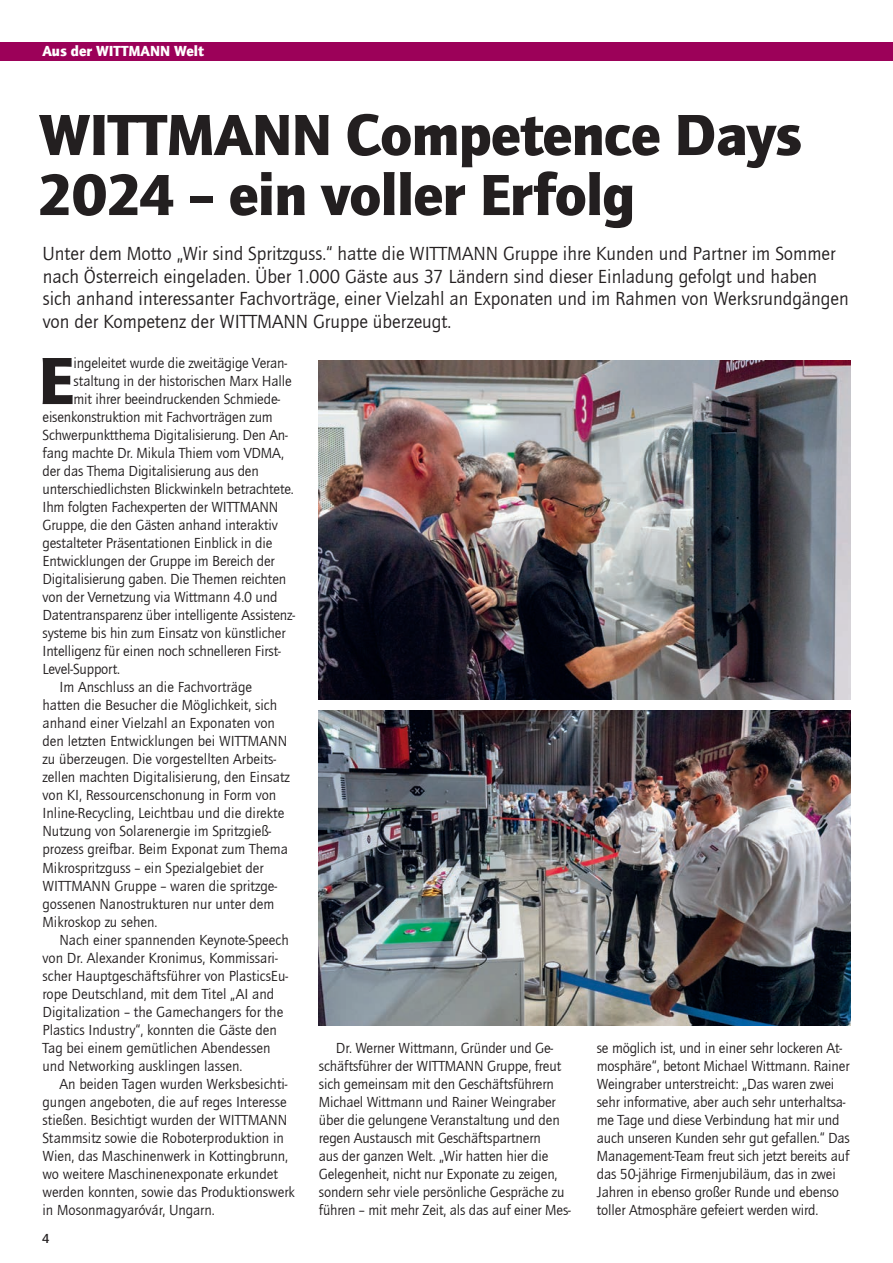
<style>
.page{position:relative;width:893px;height:1263px;background:#fff}
.page>*{position:absolute;margin:0;border:0;box-sizing:border-box;transform-origin:0 0}
.t1{font:900 69px "Quay Sans ITC Com";color:#231f20}
.t2{font:900 60px/60px "Quay Sans ITC Com";letter-spacing:-.01em;color:#231f20}
.t3{font:19.5px/22.5px "Quay Sans ITC Com";color:#231f20}
.t4{font:15px/18px "Quay Sans ITC Com";letter-spacing:-.01em;color:#231f20}
.t5{font:900 15px "Quay Sans ITC Com";color:#fff}
.t6{font:500 13.5px "Quay Sans ITC Com";color:#231f20}
</style>
<div class="page">
<div style="left:0;top:43px;width:893px;height:18px;background:#9c0159"></div>
<img style="left:318px;top:710px;width:533px;height:315px">
<img style="left:319px;top:361px;width:532px;height:339px">
<p class="t5" style="left:42px;top:41px;width:163px">Aus der WITTMANN Welt</p>
<h2 class="t2" style="left:38px;top:103px;width:766px">WITTMANN Competence Days<br>2024 – ein voller Erfolg</h2>
<p class="t3" style="left:43px;top:243px;width:808px">Unter dem Motto „Wir sind Spritzguss.“ hatte die WITTMANN Gruppe ihre Kunden und Partner im Sommer nach Österreich eingeladen. Über 1.000 Gäste aus 37 Ländern sind dieser Einladung gefolgt und haben sich anhand interessanter Fachvorträge, einer Vielzahl an Exponaten und im Rahmen von Werksrundgängen von der Kompetenz der WITTMANN Gruppe überzeugt.</p>
<h1 class="t1" style="left:38px;top:336px;width:37px">E</h1>
<p class="t4" style="left:74px;top:354px;width:215px">ingeleitet wurde die zweitägige Veran-</p>
<p class="t4" style="left:74px;top:372px;width:220px">staltung in der historischen Marx Halle</p>
<p class="t4" style="left:74px;top:390px;width:208px">mit ihrer beeindruckenden Schmiede-</p>
<p class="t4" style="left:43px;top:408px;width:232px">eisenkonstruktion mit Fachvorträgen zum</p>
<p class="t4" style="left:43px;top:426px;width:247px">Schwerpunktthema Digitalisierung. Den An-</p>
<p class="t4" style="left:43px;top:444px;width:243px">fang machte Dr. Mikula Thiem vom VDMA,</p>
<p class="t4" style="left:43px;top:462px;width:218px">der das Thema Digitalisierung aus den</p>
<p class="t4" style="left:43px;top:480px;width:253px">unterschiedlichsten Blickwinkeln betrachtete.</p>
<p class="t4" style="left:43px;top:498px;width:237px">Ihm folgten Fachexperten der WITTMANN</p>
<p class="t4" style="left:43px;top:516px;width:237px">Gruppe, die den Gästen anhand interaktiv</p>
<p class="t4" style="left:43px;top:534px;width:231px">gestalteter Präsentationen Einblick in die</p>
<p class="t4" style="left:43px;top:552px;width:234px">Entwicklungen der Gruppe im Bereich der</p>
<p class="t4" style="left:43px;top:570px;width:245px">Digitalisierung gaben. Die Themen reichten</p>
<p class="t4" style="left:43px;top:588px;width:237px">von der Vernetzung via Wittmann 4.0 und</p>
<p class="t4" style="left:43px;top:606px;width:254px">Datentransparenz über intelligente Assistenz-</p>
<p class="t4" style="left:43px;top:624px;width:245px">systeme bis hin zum Einsatz von künstlicher</p>
<p class="t4" style="left:43px;top:642px;width:240px">Intelligenz für einen noch schnelleren First-</p>
<p class="t4" style="left:43px;top:660px;width:79px">Level-Support.</p>
<p class="t4" style="left:60px;top:678px;width:194px">Im Anschluss an die Fachvorträge</p>
<p class="t4" style="left:43px;top:696px;width:236px">hatten die Besucher die Möglichkeit, sich</p>
<p class="t4" style="left:43px;top:714px;width:234px">anhand einer Vielzahl an Exponaten von</p>
<p class="t4" style="left:43px;top:732px;width:246px">den letzten Entwicklungen bei WITTMANN</p>
<p class="t4" style="left:43px;top:750px;width:235px">zu überzeugen. Die vorgestellten Arbeits-</p>
<p class="t4" style="left:43px;top:768px;width:249px">zellen machten Digitalisierung, den Einsatz</p>
<p class="t4" style="left:43px;top:786px;width:235px">von KI, Ressourcenschonung in Form von</p>
<p class="t4" style="left:43px;top:804px;width:243px">Inline-Recycling, Leichtbau und die direkte</p>
<p class="t4" style="left:43px;top:822px;width:230px">Nutzung von Solarenergie im Spritzgieß-</p>
<p class="t4" style="left:43px;top:840px;width:247px">prozess greifbar. Beim Exponat zum Thema</p>
<p class="t4" style="left:43px;top:858px;width:223px">Mikrospritzguss – ein Spezialgebiet der</p>
<p class="t4" style="left:43px;top:876px;width:236px">WITTMANN Gruppe – waren die spritzge-</p>
<p class="t4" style="left:43px;top:894px;width:233px">gossenen Nanostrukturen nur unter dem</p>
<p class="t4" style="left:43px;top:912px;width:116px">Mikroskop zu sehen.</p>
<p class="t4" style="left:60px;top:930px;width:231px">Nach einer spannenden Keynote-Speech</p>
<p class="t4" style="left:43px;top:948px;width:237px">von Dr. Alexander Kronimus, Kommissari-</p>
<p class="t4" style="left:43px;top:966px;width:247px">scher Hauptgeschäftsführer von PlasticsEu-</p>
<p class="t4" style="left:43px;top:984px;width:233px">rope Deutschland, mit dem Titel „AI and</p>
<p class="t4" style="left:43px;top:1002px;width:242px">Digitalization – the Gamechangers for the</p>
<p class="t4" style="left:43px;top:1021px;width:236px">Plastics Industry“, konnten die Gäste den</p>
<p class="t4" style="left:43px;top:1039px;width:229px">Tag bei einem gemütlichen Abendessen</p>
<p class="t4" style="left:43px;top:1057px;width:201px">und Networking ausklingen lassen.</p>
<p class="t4" style="left:60px;top:1075px;width:230px">An beiden Tagen wurden Werksbesichti-</p>
<p class="t4" style="left:43px;top:1093px;width:246px">gungen angeboten, die auf reges Interesse</p>
<p class="t4" style="left:43px;top:1111px;width:246px">stießen. Besichtigt wurden der WITTMANN</p>
<p class="t4" style="left:43px;top:1129px;width:243px">Stammsitz sowie die Roboterproduktion in</p>
<p class="t4" style="left:43px;top:1147px;width:247px">Wien, das Maschinenwerk in Kottingbrunn,</p>
<p class="t4" style="left:43px;top:1165px;width:237px">wo weitere Maschinenexponate erkundet</p>
<p class="t4" style="left:43px;top:1183px;width:254px">werden konnten, sowie das Produktionswerk</p>
<p class="t4" style="left:43px;top:1201px;width:174px">in Mosonmagyaróvár, Ungarn.</p>
<p class="t4" style="left:319px;top:1038px;width:253px;text-indent:17px">Dr. Werner Wittmann, Gründer und Ge&shy;schäftsführer der WITTMANN Gruppe, freut sich gemeinsam mit den Geschäftsführern Michael Wittmann und Rainer Weingraber über die gelungene Veranstaltung und den regen Austausch mit Geschäftspartnern<br>aus der ganzen Welt. „Wir hatten hier die Gelegenheit, nicht nur Exponate zu zeigen, sondern sehr viele persönliche Gespräche zu führen – mit mehr Zeit, als das auf einer Mes-</p>
<p class="t4" style="left:597px;top:1038px;width:255px">se möglich ist, und in einer sehr lockeren At&shy;mosphäre“, betont Michael Wittmann. Rainer Weingraber unterstreicht: „Das waren zwei sehr informative, aber auch sehr unterhaltsa&shy;me Tage und diese Verbindung hat mir und auch unseren Kunden sehr gut gefallen.“ Das Management-Team freut sich jetzt bereits auf das 50-jährige Firmenjubiläum, das in zwei Jahren in ebenso großer Runde und ebenso toller Atmosphäre gefeiert werden wird.</p>
<p class="t6" style="left:42px;top:1230px;width:9px">4</p>
</div>
